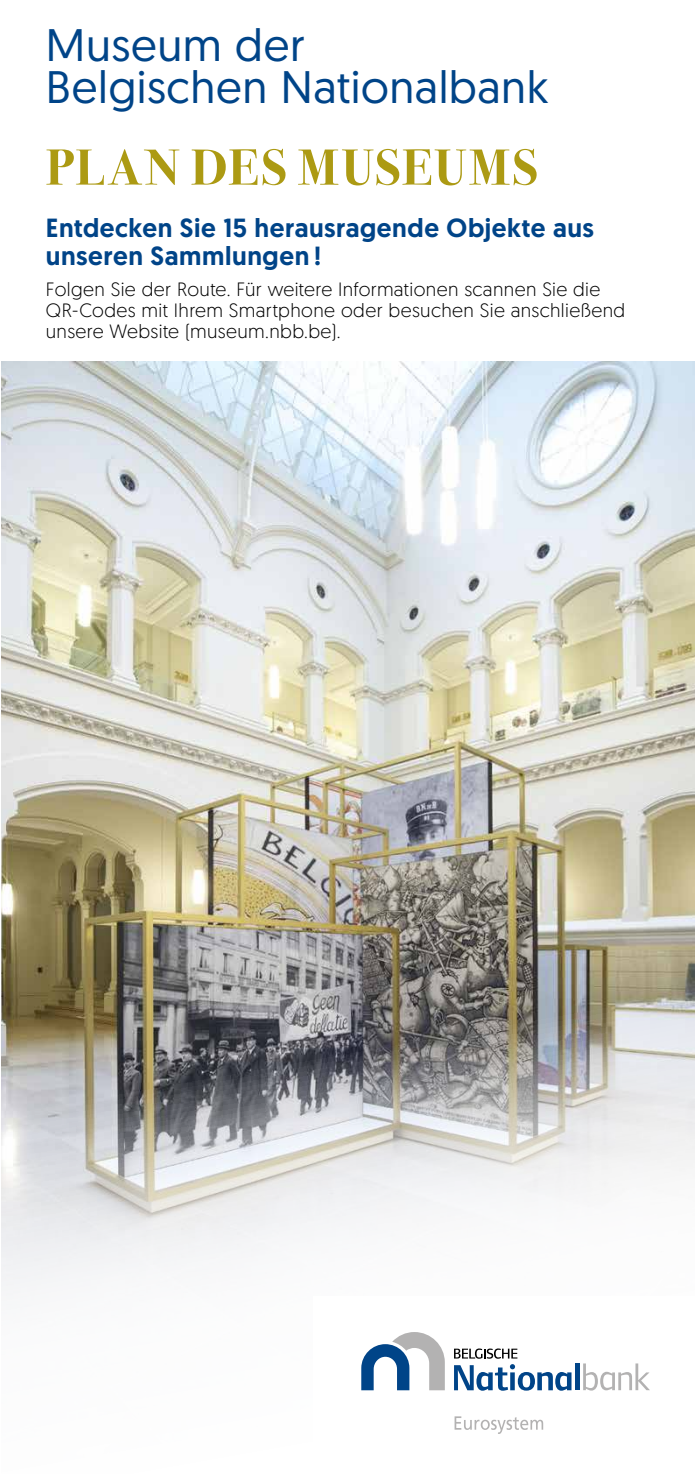
<style>
.page{position:relative;width:695px;height:1474px;background:#fff}
.page>*{position:absolute;margin:0;border:0;box-sizing:border-box;transform-origin:0 0}
.t1{font:700 50.75px "Bodoni Svty Two ITCTT";letter-spacing:.055em;color:#ac9a13}
.t2{font:45.5px/42px "Geomanist";letter-spacing:.015em;color:#048}
.t3{font:500 26.25px/28px "Geomanist";letter-spacing:.02em;color:#048}
.t4{font:300 19.25px/21px "Geomanist";letter-spacing:.02em;color:#000}
</style>
<div class="page">
<img style="left:1px;top:361px;width:693px;height:935px">
<hr style="left:575px;top:1363px;width:4px;height:27px;background:#048">
<svg style="left:361px;top:1332px;width:84px;height:58px"></svg>
<svg style="left:583px;top:1363px;width:67px;height:27px"></svg>
<svg style="left:454px;top:1348px;width:117px;height:42px"></svg>
<svg style="left:454px;top:1416px;width:89px;height:17px"></svg>
<h2 class="t2" style="left:46px;top:23px;width:504px">Museum der<br>Belgischen Nationalbank</h2>
<h1 class="t1" style="left:46px;top:125px;width:493px">PLAN DES MUSEUMS</h1>
<h3 class="t3" style="left:46px;top:214px;width:549px">Entdecken Sie 15 herausragende Objekte aus unseren Sammlungen !</h3>
<p class="t4" style="left:46px;top:278px;width:580px">Folgen Sie der Route. Für weitere Informationen scannen Sie die<br>QR-Codes mit Ihrem Smartphone oder besuchen Sie anschließend unsere Website (museum.nbb.be).</p>
</div>
